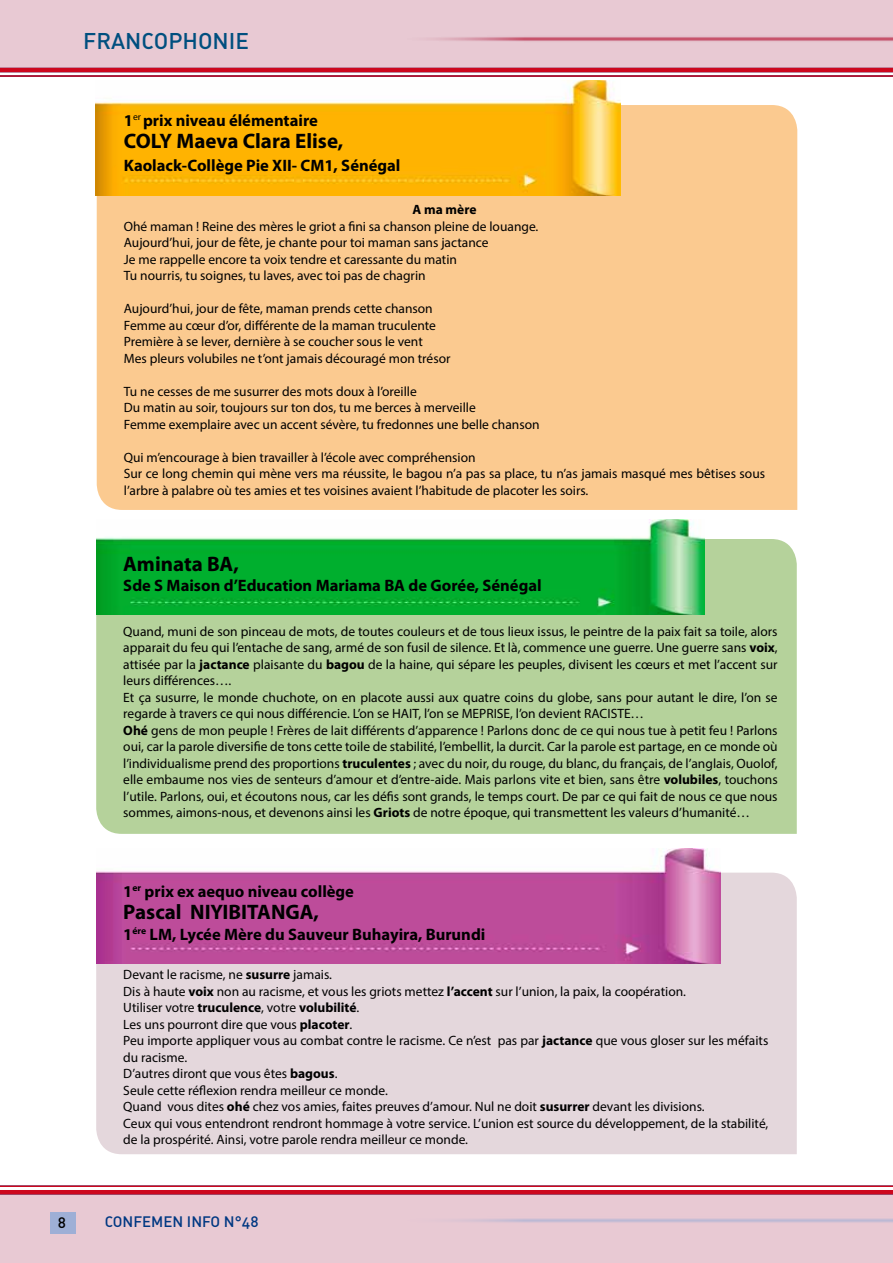
<style>
.page{position:relative;width:893px;height:1263px;background:#fff}
.page>*{position:absolute;margin:0;border:0;box-sizing:border-box;transform-origin:0 0}
.t1{font:22.5px "DIN Medium Alternate";color:#004f7f}
.t2{font:700 21px "Myriad Pro";color:#000}
.t3{font:700 16.5px "Myriad Pro";color:#000}
.t4{font:15px "DIN Medium Alternate";color:#003882}
.t5{font:15px "DIN Medium Alternate";color:#000}
.t6{font:13.5px/16.5px "Myriad Pro";color:#000}
.t7{font:700 13.5px "Myriad Pro";color:#000}
.s1{font-weight:700}
</style>
<div class="page">
<div style="left:0;top:1194px;width:893px;height:69px;background:#e8c9d3"></div>
<svg style="left:458px;top:1218px;width:435px;height:5px"></svg>
<div style="left:51px;top:1213px;width:25px;height:21px;background:#9eafd6"></div>
<div style="left:0;top:0;width:893px;height:71px;background:#e8c9d3"></div>
<svg style="left:433px;top:37px;width:460px;height:4px;background:#ce7589"></svg>
<hr style="left:0;top:68px;width:893px;height:4px;background:#cd071e">
<hr style="left:0;top:75px;width:893px;height:2px;background:#cd071e">
<hr style="left:0;top:1185px;width:893px;height:2px;background:#cd071e">
<hr style="left:0;top:1190px;width:893px;height:4px;background:#cd071e">
<div style="left:97px;top:105px;width:700px;height:405px;background:#fbca90"></div>
<img style="left:96px;top:80px;width:524px;height:115px">
<div style="left:96px;top:539px;width:701px;height:295px;background:#b5d29b"></div>
<img style="left:96px;top:520px;width:609px;height:94px">
<div style="left:96px;top:873px;width:701px;height:281px;background:#e4d7dc"></div>
<img style="left:96px;top:848px;width:624px;height:115px">
<h1 class="t1" style="left:83px;top:27px;width:167px">FRANCOPHONIE</h1>
<p class="t3" style="left:124px;top:109px;width:196px">1<sup>er</sup> prix niveau élémentaire</p>
<h2 class="t2" style="left:124px;top:127px;width:221px">COLY Maeva Clara Elise,</h2>
<p class="t3" style="left:124px;top:154px;width:278px">Kaolack-Collège Pie XII- CM1, Sénégal</p>
<p class="t7" style="left:413px;top:201px;width:65px">A ma mère</p>
<p class="t6" style="left:124px;top:218px;width:416px">Ohé maman ! Reine des mères le griot a fini sa chanson pleine de louange.<br>Aujourd’hui, jour de fête, je chante pour toi maman sans jactance<br>Je me rappelle encore ta voix tendre et caressante du matin<br>Tu nourris, tu soignes, tu laves, avec toi pas de chagrin</p>
<p class="t6" style="left:124px;top:300px;width:328px">Aujourd’hui, jour de fête, maman prends cette chanson Femme au cœur d’or, différente de la maman truculente Première à se lever, dernière à se coucher sous le vent<br>Mes pleurs volubiles ne t’ont jamais découragé mon trésor</p>
<p class="t6" style="left:124px;top:383px;width:417px">Tu ne cesses de me susurrer des mots doux à l’oreille<br>Du matin au soir, toujours sur ton dos, tu me berces à merveille<br>Femme exemplaire avec un accent sévère, tu fredonnes une belle chanson</p>
<p class="t6" style="left:124px;top:449px;width:643px">Qui m’encourage à bien travailler à l’école avec compréhension<br>Sur ce long chemin qui mène vers ma réussite, le bagou n’a pas sa place, tu n’as jamais masqué mes bêtises sous l’arbre à palabre où tes amies et tes voisines avaient l’habitude de placoter les soirs.</p>
<h2 class="t2" style="left:123px;top:550px;width:117px">Aminata BA,</h2>
<p class="t3" style="left:123px;top:575px;width:420px">Sde S Maison d’Education Mariama BA de Gorée, Sénégal</p>
<p class="t6" style="left:123px;top:623px;width:656px">Quand, muni de son pinceau de mots, de toutes couleurs et de tous lieux issus, le peintre de la paix fait sa toile, alors apparait du feu qui l’entache de sang, armé de son fusil de silence. Et là, commence une guerre. Une guerre sans <span class="s1">voix</span>, attisée par la <span class="s1">jactance</span> plaisante du <span class="s1">bagou</span> de la haine, qui sépare les peuples, divisent les cœurs et met l’accent sur leurs différences….<br>Et ça susurre, le monde chuchote, on en placote aussi aux quatre coins du globe, sans pour autant le dire, l’on se regarde à travers ce qui nous différencie. L’on se HAIT, l’on se MEPRISE, l’on devient RACISTE…<br><span class="s1">Ohé</span> gens de mon peuple ! Frères de lait différents d’apparence ! Parlons donc de ce qui nous tue à petit feu ! Parlons oui, car la parole diversifie de tons cette toile de stabilité, l’embellit, la durcit. Car la parole est partage, en ce monde où l’individualisme prend des proportions <span class="s1">truculentes</span> ; avec du noir, du rouge, du blanc, du français, de l’anglais, Ouolof, elle embaume nos vies de senteurs d’amour et d’entre-aide. Mais parlons vite et bien, sans être <span class="s1">volubiles</span>, touchons l’utile. Parlons, oui, et écoutons nous, car les défis sont grands, le temps court. De par ce qui fait de nous ce que nous sommes, aimons-nous, et devenons ainsi les <span class="s1">Griots</span> de notre époque, qui transmettent les valeurs d’humanité…</p>
<p class="t3" style="left:123px;top:880px;width:232px">1<sup>er</sup> prix ex aequo niveau collège</p>
<h2 class="t2" style="left:123px;top:898px;width:197px">Pascal NIYIBITANGA,</h2>
<p class="t3" style="left:123px;top:923px;width:364px">1<sup>ére</sup> LM, Lycée Mère du Sauveur Buhayira, Burundi</p>
<p class="t6" style="left:123px;top:966px;width:647px">Devant le racisme, ne <span class="s1">susurre</span> jamais.<br>Dis à haute <span class="s1">voix</span> non au racisme, et vous les griots mettez <span class="s1">l’accent</span> sur l’union, la paix, la coopération.<br>Utiliser votre <span class="s1">truculence</span>, votre <span class="s1">volubilité</span>.<br>Les uns pourront dire que vous <span class="s1">placoter</span>.<br>Peu importe appliquer vous au combat contre le racisme. Ce n’est pas par <span class="s1">jactance</span> que vous gloser sur les méfaits du racisme.<br>D’autres diront que vous êtes <span class="s1">bagous</span>.<br>Seule cette réflexion rendra meilleur ce monde.<br>Quand vous dites <span class="s1">ohé</span> chez vos amies, faites preuves d’amour. Nul ne doit <span class="s1">susurrer</span> devant les divisions.<br>Ceux qui vous entendront rendront hommage à votre service. L’union est source du développement, de la stabilité, de la prospérité. Ainsi, votre parole rendra meilleur ce monde.</p>
<p class="t5" style="left:58px;top:1213px;width:10px">8</p>
<p class="t4" style="left:105px;top:1212px;width:155px">CONFEMEN INFO N°48</p>
</div>
